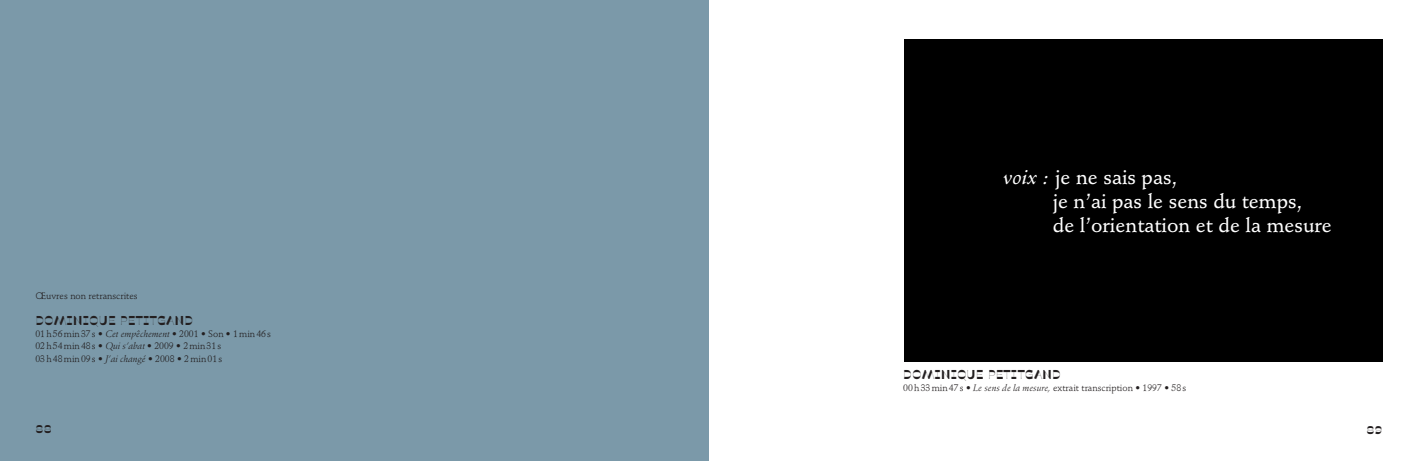
<style>
.page{position:relative;width:1418px;height:461px;background:#fff}
.page>*{position:absolute;margin:0;border:0;box-sizing:border-box;transform-origin:0 0}
.t1{font:500 20px/23.8px "Stempel Schneidler";color:#fff}
.t2{font:14.38px "Anouk";color:#231f20}
.t3{font:13.75px "Anouk";color:#231f20}
.t4{font:9.38px/12.5px "Stempel Schneidler";color:#231f20}
.s1{font-style:italic}
.s2{font-family:"Stempel Schneidler Med";font-weight:400;font-style:italic}
</style>
<div class="page">
<div style="left:0;top:0;width:709px;height:461px;background:#7b99a9"></div>
<div style="left:904px;top:39px;width:478px;height:322px;background:#000"></div>
<p class="t4" style="left:35px;top:290px;width:104px">Œuvres non retranscrites</p>
<h2 class="t2" style="left:35px;top:313px;width:157px">DOMINIQUE PETITGAND</h2>
<p class="t4" style="left:35px;top:327px;width:237px">01 h 56 min 37 s • <span class="s1">Cet empêchement</span> • 2001 • Son • 1 min 46 s<br>02 h 54 min 48 s • <span class="s1">Qui s’abat</span> • 2009 • 2 min 31 s<br>03 h 48 min 09 s • <span class="s1">J’ai changé</span> • 2008 • 2 min 01 s</p>
<h1 class="t1" style="left:1052px;top:166px;width:280px;text-indent:-50px"><span class="s2">voix :</span> je ne sais pas,<br>je n’ai pas le sens du temps,<br>de l’orientation et de la mesure</h1>
<h2 class="t2" style="left:903px;top:367px;width:157px">DOMINIQUE PETITGAND</h2>
<p class="t4" style="left:903px;top:381px;width:284px">00 h 33 min 47 s • <span class="s1">Le sens de la mesure,</span> extrait transcription • 1997 • 58 s</p>
<h3 class="t3" style="left:35px;top:421px;width:18px">88</h3>
<h3 class="t3" style="left:1366px;top:422px;width:18px">89</h3>
</div>
